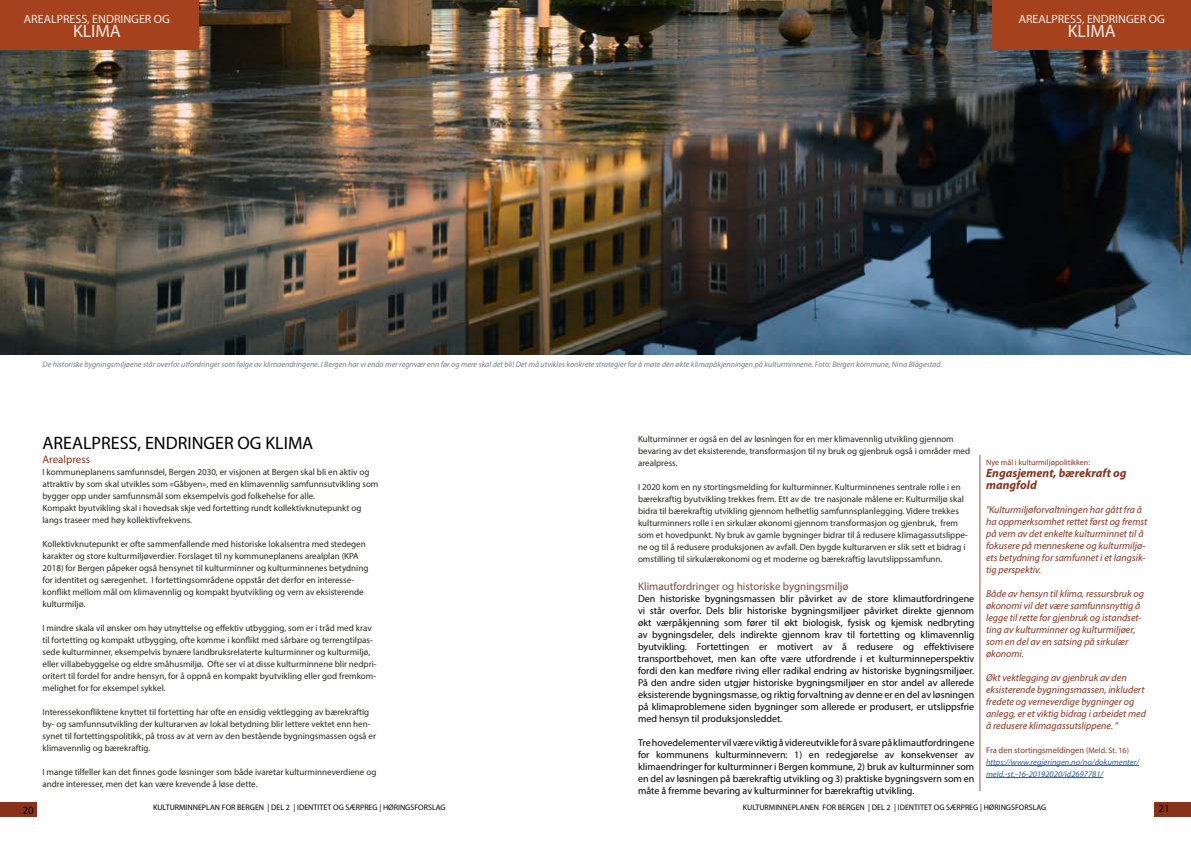
<style>
.page{position:relative;width:1191px;height:842px;background:#fff}
.page>*{position:absolute;margin:0;border:0;box-sizing:border-box;transform-origin:0 0}
.t1{font:18px "Myriad Pro";color:#000}
.t2{font:18px "Myriad Pro";color:#eeecdf}
.t3{font:12px "Myriad Pro";color:#eeecdf}
.t4{font:italic 700 12px/12px "Myriad Pro";color:#88321c}
.t5{font:11px "Myriad Pro";color:#7d4b40}
.t6{font:11px "Myriad Pro";color:#88321c}
.t7{font:11px "Myriad Pro";color:#020203}
.t8{font:10px/12px "Myriad Pro";color:#000;text-align:justify}
.t9{font:italic 10px/12px "Myriad Pro";color:#88321c}
.t10{font:9px/12px "Myriad Pro";color:#262722}
.t11{font:italic 8.5px/12px "Myriad Pro";color:#275b9b}
.t12{font:italic 8px "Myriad Pro";color:#717b81}
.t13{font:8px "Myriad Pro";color:#000}
.t14{font:8px "Myriad Pro";color:#88321c}
.s1{font-style:normal;color:#88321c}
.s2{font-style:normal;font-size:8px;color:#88321c}
</style>
<div class="page">
<div style="left:1154px;top:802px;width:37px;height:15px;background:#88321c"></div>
<div style="left:0;top:803px;width:37px;height:14px;background:#88321c"></div>
<img style="left:0;top:0;width:1191px;height:355px">
<hr style="left:986px;top:765px;width:153px;height:1px;background:#275b9b">
<hr style="left:986px;top:777px;width:117px;height:1px;background:#275b9b">
<hr style="left:979px;top:455px;width:1px;height:336px;background:#a1553d">
<div style="left:992px;top:0;width:199px;height:50px;background:#a6411e"></div>
<div style="left:0;top:0;width:198px;height:49px;background:#a6411e"></div>
<h2 class="t3" style="left:24px;top:12px;width:148px">AREALPRESS, ENDRINGER OG</h2>
<h1 class="t2" style="left:73px;top:20px;width:49px">KLIMA</h1>
<h2 class="t3" style="left:1018px;top:12px;width:148px">AREALPRESS, ENDRINGER OG</h2>
<h1 class="t2" style="left:1067px;top:20px;width:49px">KLIMA</h1>
<p class="t12" style="left:43px;top:360px;width:901px">De historiske bygningsmiljøene står overfor utfordringer som følge av klimaendringene. I Bergen har vi enda mer regnvær enn før og mere skal det bli! Det må utvikles konkrete strategier for å møte den økte klimapåkjenningen på kulturminnene. Foto: Bergen kommune, Nina Blågestad.</p>
<h1 class="t1" style="left:43px;top:431px;width:272px">AREALPRESS, ENDRINGER OG KLIMA</h1>
<p class="t6" style="left:43px;top:453px;width:49px">Arealpress</p>
<p class="t10" style="left:43px;top:466px;width:337px">I kommuneplanens samfunnsdel, Bergen 2030, er visjonen at Bergen skal bli en aktiv og attraktiv by som skal utvikles som «Gåbyen», med en klimavennlig samfunnsutvikling som bygger opp under samfunnsmål som eksempelvis god folkehelse for alle.<br>Kompakt byutvikling skal i hovedsak skje ved fortetting rundt kollektivknutepunkt og langs traseer med høy kollektivfrekvens.</p>
<p class="t10" style="left:43px;top:538px;width:327px">Kollektivknutepunkt er ofte sammenfallende med historiske lokalsentra med stedegen karakter og store kulturmiljøverdier. Forslaget til ny kommuneplanens arealplan (KPA 2018) for Bergen påpeker også hensynet til kulturminner og kulturminnenes betydning for identitet og særegenhet. I fortettingsområdene oppstår det derfor en interesse&shy;konflikt mellom mål om klimavennlig og kompakt byutvikling og vern av eksisterende kulturmiljø.</p>
<p class="t10" style="left:43px;top:622px;width:335px">I mindre skala vil ønsker om høy utnyttelse og effektiv utbygging, som er i tråd med krav til fortetting og kompakt utbygging, ofte komme i konflikt med sårbare og terrengtilpas&shy;sede kulturminner, eksempelvis bynære landbruksrelaterte kulturminner og kulturmiljø, eller villabebyggelse og eldre småhusmiljø. Ofte ser vi at disse kulturminnene blir nedpri&shy;oritert til fordel for andre hensyn, for å oppnå en kompakt byutvikling eller god fremkom&shy;melighet for for eksempel sykkel.</p>
<p class="t10" style="left:43px;top:706px;width:335px">Interessekonfliktene knyttet til fortetting har ofte en ensidig vektlegging av bærekraftig by- og samfunnsutvikling der kulturarven av lokal betydning blir lettere vektet enn hen&shy;synet til fortettingspolitikk, på tross av at vern av den bestående bygningsmassen også er klimavennlig og bærekraftig.</p>
<p class="t10" style="left:43px;top:766px;width:335px">I mange tilfeller kan det finnes gode løsninger som både ivaretar kulturminneverdiene og andre interesser, men det kan være krevende å løse dette.</p>
<p class="t10" style="left:638px;top:433px;width:333px">Kulturminner er også en del av løsningen for en mer klimavennlig utvikling gjennom bevaring av det eksisterende, transformasjon til ny bruk og gjenbruk også i områder med arealpress.</p>
<p class="t10" style="left:638px;top:481px;width:331px">I 2020 kom en ny stortingsmelding for kulturminner. Kulturminnenes sentrale rolle i en bærekraftig byutvikling trekkes frem. Ett av de tre nasjonale målene er: Kulturmiljø skal bidra til bærekraftig utvikling gjennom helhetlig samfunnsplanlegging. Videre trekkes kulturminners rolle i en sirkulær økonomi gjennom transformasjon og gjenbruk, frem som et hovedpunkt. Ny bruk av gamle bygninger bidrar til å redusere klimagassutslippe&shy;ne og til å redusere produksjonen av avfall. Den bygde kulturarven er slik sett et bidrag i omstilling til sirkulærøkonomi og et moderne og bærekraftig lavutslippssamfunn.</p>
<p class="t5" style="left:638px;top:579px;width:212px">Klimautfordringer og historiske bygningsmiljø</p>
<p class="t8" style="left:638px;top:592px;width:338px">Den historiske bygningsmassen blir påvirket av de store klimautfordringene vi står overfor. Dels blir historiske bygningsmiljøer påvirket direkte gjennom økt værpåkjenning som fører til økt biologisk, fysisk og kjemisk nedbryting av bygningsdeler, dels indirekte gjennom krav til fortetting og klimavennlig byutvikling. Fortettingen er motivert av å redusere og effektivisere transportbehovet, men kan ofte være utfordrende i et kulturminneperspektiv fordi den kan medføre riving eller radikal endring av historiske bygningsmiljøer.<br>På den andre siden utgjør historiske bygningsmiljøer en stor andel av allerede eksisterende bygningsmasse, og riktig forvaltning av denne er en del av løsningen på klimaproblemene siden bygninger som allerede er produsert, er utslippsfrie med hensyn til produksjonsleddet.</p>
<p class="t8" style="left:638px;top:736px;width:338px">Tre hovedelementer vil være viktig å videreutvikle for å svare på klimautfordringene for kommunens kulturminnevern: 1) en redegjørelse av konsekvenser av klimaendringer for kulturminner i Bergen kommune, 2) bruk av kulturminner som en del av løsningen på bærekraftig utvikling og 3) praktiske bygningsvern som en måte å fremme bevaring av kulturminner for bærekraftig utvikling.</p>
<p class="t14" style="left:986px;top:457px;width:105px">Nye mål i kulturmiljøpolitikken:</p>
<h2 class="t4" style="left:986px;top:466px;width:142px">Engasjement, bærekraft og mangfold</h2>
<p class="t9" style="left:986px;top:503px;width:163px">"Kulturmiljøforvaltningen har gått fra å ha oppmerksomhet rettet først og fremst på vern av det enkelte kulturminnet til å fokusere på menneskene og kulturmiljø&shy;ets betydning for samfunnet i et langsik&shy;tig perspektiv.</p>
<p class="t9" style="left:986px;top:587px;width:159px">Både av hensyn til klima, ressursbruk og økonomi vil det være samfunnsnyttig å legge til rette for gjenbruk og istandset&shy;ting av kulturminner og kulturmiljøer, som en del av en satsing på sirkulær økonomi.</p>
<p class="t9" style="left:986px;top:671px;width:161px">Økt vektlegging av gjenbruk av den eksisterende bygningsmassen, inkludert fredete og verneverdige bygninger og anlegg, er et viktig bidrag i arbeidet med å redusere klimagassutslippene. "</p>
<p class="t11" style="left:986px;top:744px;width:155px"><span class="s1">Fra den stortingsmeldingen (</span><span class="s2">Meld. St. 16) </span>https://www.regjeringen.no/no/dokumenter/ meld.-st.-16-20192020/id2697781/</p>
<p class="t7" style="left:22px;top:803px;width:13px">20</p>
<p class="t13" style="left:153px;top:802px;width:294px">KULTURMINNEPLAN FOR BERGEN | DEL 2 | IDENTITET OG SÆRPREG | HØRINGSFORSLAG</p>
<p class="t13" style="left:743px;top:802px;width:305px">KULTURMINNEPLANEN FOR BERGEN | DEL 2 | IDENTITET OG SÆRPREG | HØRINGSFORSLAG</p>
<p class="t7" style="left:1158px;top:802px;width:13px">21</p>
</div>
